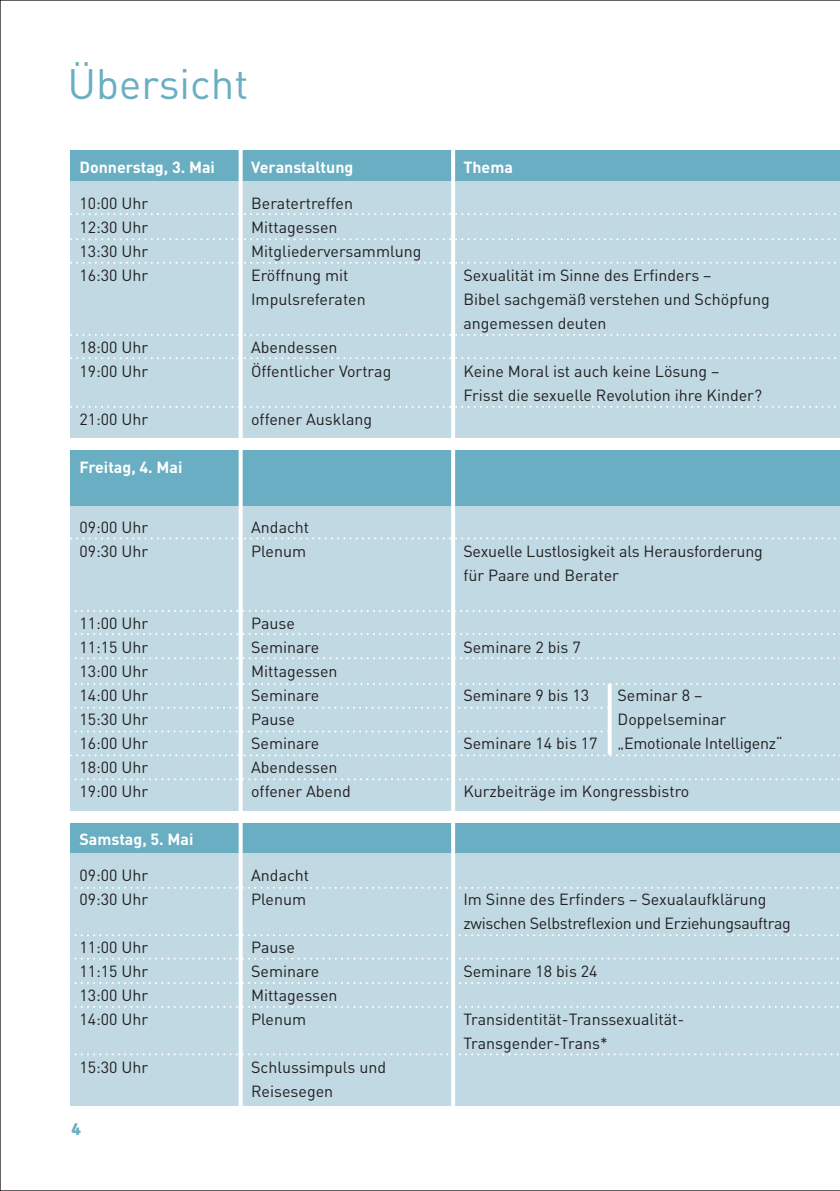
<style>
.page{position:relative;width:840px;height:1191px;background:#fff}
.page>*{position:absolute;margin:0;border:0;box-sizing:border-box;transform-origin:0 0}
.t1{font:42px "DIN";color:#69aec2}
.t2{font:700 18px "Signika";color:#69aec2}
.t3{font:16px/24px "DIN";color:#231f20}
.t4{font:16px/24px "DIN";letter-spacing:-.02em;color:#231f20}
.t5{font:700 16px "DIN";color:#fff}
</style>
<div class="page">
<div style="left:71px;top:181px;width:768px;height:925px;background:#c0d9e3"></div>
<div style="left:71px;top:822px;width:768px;height:31px;background:#69aec2"></div>
<div style="left:71px;top:449px;width:768px;height:57px;background:#69aec2"></div>
<div style="left:64px;top:438px;width:775px;height:11px;background:#fff"></div>
<div style="left:71px;top:150px;width:768px;height:31px;background:#69aec2"></div>
<svg style="left:70px;top:213px;width:770px;height:2px"></svg>
<svg style="left:70px;top:238px;width:770px;height:2px"></svg>
<svg style="left:70px;top:262px;width:770px;height:2px"></svg>
<svg style="left:70px;top:334px;width:770px;height:2px"></svg>
<svg style="left:70px;top:357px;width:770px;height:2px"></svg>
<svg style="left:70px;top:406px;width:770px;height:2px"></svg>
<svg style="left:70px;top:537px;width:770px;height:2px"></svg>
<svg style="left:238px;top:150px;width:4px;height:956px;background:#f3f8f9"></svg>
<hr style="left:451px;top:136px;width:4px;height:1008px;background:#fff">
<svg style="left:607px;top:685px;width:4px;height:69px"></svg>
<svg style="left:70px;top:610px;width:770px;height:2px"></svg>
<svg style="left:70px;top:633px;width:770px;height:2px"></svg>
<svg style="left:70px;top:657px;width:770px;height:2px"></svg>
<svg style="left:70px;top:683px;width:770px;height:2px"></svg>
<svg style="left:70px;top:706px;width:538px;height:2px"></svg>
<svg style="left:70px;top:886px;width:770px;height:2px"></svg>
<svg style="left:70px;top:934px;width:770px;height:2px"></svg>
<svg style="left:70px;top:957px;width:770px;height:2px"></svg>
<svg style="left:70px;top:982px;width:770px;height:2px"></svg>
<svg style="left:70px;top:1006px;width:770px;height:2px"></svg>
<svg style="left:70px;top:1053px;width:770px;height:2px"></svg>
<svg style="left:70px;top:730px;width:538px;height:2px"></svg>
<svg style="left:70px;top:754px;width:770px;height:2px"></svg>
<svg style="left:70px;top:778px;width:770px;height:2px"></svg>
<div style="left:67px;top:811px;width:772px;height:11px;background:#fff"></div>
<h1 class="t1" style="left:67px;top:57px;width:182px">Übersicht</h1>
<p class="t5" style="left:79px;top:156px;width:137px">Donnerstag, 3. Mai</p>
<p class="t5" style="left:251px;top:156px;width:104px">Veranstaltung</p>
<p class="t5" style="left:463px;top:156px;width:51px">Thema</p>
<p class="t3" style="left:79px;top:191px;width:70px">10:00 Uhr</p>
<p class="t3" style="left:251px;top:191px;width:103px">Beratertreffen</p>
<p class="t3" style="left:79px;top:215px;width:70px">12:30 Uhr</p>
<p class="t3" style="left:251px;top:215px;width:88px">Mittagessen</p>
<p class="t3" style="left:79px;top:239px;width:70px">13:30 Uhr</p>
<p class="t3" style="left:251px;top:239px;width:172px">Mitgliederversammlung</p>
<p class="t3" style="left:79px;top:263px;width:70px">16:30 Uhr</p>
<p class="t3" style="left:251px;top:263px;width:99px">Eröffnung mit</p>
<p class="t3" style="left:463px;top:263px;width:249px">Sexualität im Sinne des Erfinders –</p>
<p class="t3" style="left:251px;top:287px;width:116px">Impulsreferaten</p>
<p class="t3" style="left:463px;top:287px;width:308px">Bibel sachgemäß verstehen und Schöpfung angemessen deuten</p>
<p class="t3" style="left:79px;top:335px;width:70px">18:00 Uhr</p>
<p class="t3" style="left:251px;top:335px;width:88px">Abendessen</p>
<p class="t3" style="left:79px;top:359px;width:70px">19:00 Uhr</p>
<p class="t3" style="left:251px;top:359px;width:142px">Öffentlicher Vortrag</p>
<p class="t3" style="left:463px;top:359px;width:300px">Keine Moral ist auch keine Lösung –<br>Frisst die sexuelle Revolution ihre Kinder?</p>
<p class="t3" style="left:79px;top:407px;width:70px">21:00 Uhr</p>
<p class="t3" style="left:251px;top:407px;width:123px">offener Ausklang</p>
<p class="t5" style="left:79px;top:456px;width:104px">Freitag, 4. Mai</p>
<p class="t3" style="left:79px;top:515px;width:70px">09:00 Uhr</p>
<p class="t3" style="left:251px;top:515px;width:60px">Andacht</p>
<p class="t3" style="left:79px;top:539px;width:70px">09:30 Uhr</p>
<p class="t3" style="left:251px;top:539px;width:56px">Plenum</p>
<p class="t3" style="left:463px;top:539px;width:301px">Sexuelle Lustlosigkeit als Herausforderung für Paare und Berater</p>
<p class="t3" style="left:79px;top:611px;width:70px">11:00 Uhr</p>
<p class="t3" style="left:251px;top:611px;width:45px">Pause</p>
<p class="t3" style="left:79px;top:635px;width:70px">11:15 Uhr</p>
<p class="t3" style="left:251px;top:635px;width:70px">Seminare</p>
<p class="t3" style="left:463px;top:635px;width:119px">Seminare 2 bis 7</p>
<p class="t3" style="left:79px;top:659px;width:70px">13:00 Uhr</p>
<p class="t3" style="left:251px;top:659px;width:88px">Mittagessen</p>
<p class="t3" style="left:79px;top:683px;width:70px">14:00 Uhr</p>
<p class="t3" style="left:251px;top:683px;width:70px">Seminare</p>
<p class="t3" style="left:463px;top:683px;width:127px">Seminare 9 bis 13</p>
<p class="t3" style="left:617px;top:683px;width:86px">Seminar 8 –</p>
<p class="t3" style="left:79px;top:707px;width:70px">15:30 Uhr</p>
<p class="t3" style="left:251px;top:707px;width:45px">Pause</p>
<p class="t3" style="left:617px;top:707px;width:110px">Doppelseminar</p>
<p class="t3" style="left:79px;top:731px;width:70px">16:00 Uhr</p>
<p class="t3" style="left:251px;top:731px;width:70px">Seminare</p>
<p class="t4" style="left:463px;top:731px;width:320px">Seminare 14 bis 17 „Emotionale Intelligenz“</p>
<p class="t3" style="left:79px;top:755px;width:70px">18:00 Uhr</p>
<p class="t3" style="left:251px;top:755px;width:88px">Abendessen</p>
<p class="t3" style="left:79px;top:779px;width:70px">19:00 Uhr</p>
<p class="t3" style="left:251px;top:779px;width:101px">offener Abend</p>
<p class="t3" style="left:463px;top:779px;width:227px">Kurzbeiträge im Kongressbistro</p>
<p class="t5" style="left:79px;top:828px;width:115px">Samstag, 5. Mai</p>
<p class="t3" style="left:79px;top:863px;width:70px">09:00 Uhr</p>
<p class="t3" style="left:251px;top:863px;width:60px">Andacht</p>
<p class="t3" style="left:79px;top:887px;width:70px">09:30 Uhr</p>
<p class="t3" style="left:251px;top:887px;width:56px">Plenum</p>
<p class="t4" style="left:463px;top:887px;width:329px">Im Sinne des Erfinders – Sexualaufklärung zwischen Selbstreflexion und Erziehungsauftrag</p>
<p class="t3" style="left:79px;top:935px;width:70px">11:00 Uhr</p>
<p class="t3" style="left:251px;top:935px;width:45px">Pause</p>
<p class="t3" style="left:79px;top:959px;width:70px">11:15 Uhr</p>
<p class="t3" style="left:251px;top:959px;width:70px">Seminare</p>
<p class="t3" style="left:463px;top:959px;width:136px">Seminare 18 bis 24</p>
<p class="t3" style="left:79px;top:983px;width:70px">13:00 Uhr</p>
<p class="t3" style="left:251px;top:983px;width:88px">Mittagessen</p>
<p class="t3" style="left:79px;top:1007px;width:70px">14:00 Uhr</p>
<p class="t3" style="left:251px;top:1007px;width:56px">Plenum</p>
<p class="t3" style="left:463px;top:1007px;width:222px">Transidentität-Transsexualität-<br>Transgender-Trans*</p>
<p class="t3" style="left:79px;top:1055px;width:70px">15:30 Uhr</p>
<p class="t3" style="left:251px;top:1055px;width:136px">Schlussimpuls und<br>Reisesegen</p>
<p class="t2" style="left:71px;top:1118px;width:11px">4</p>
</div>
